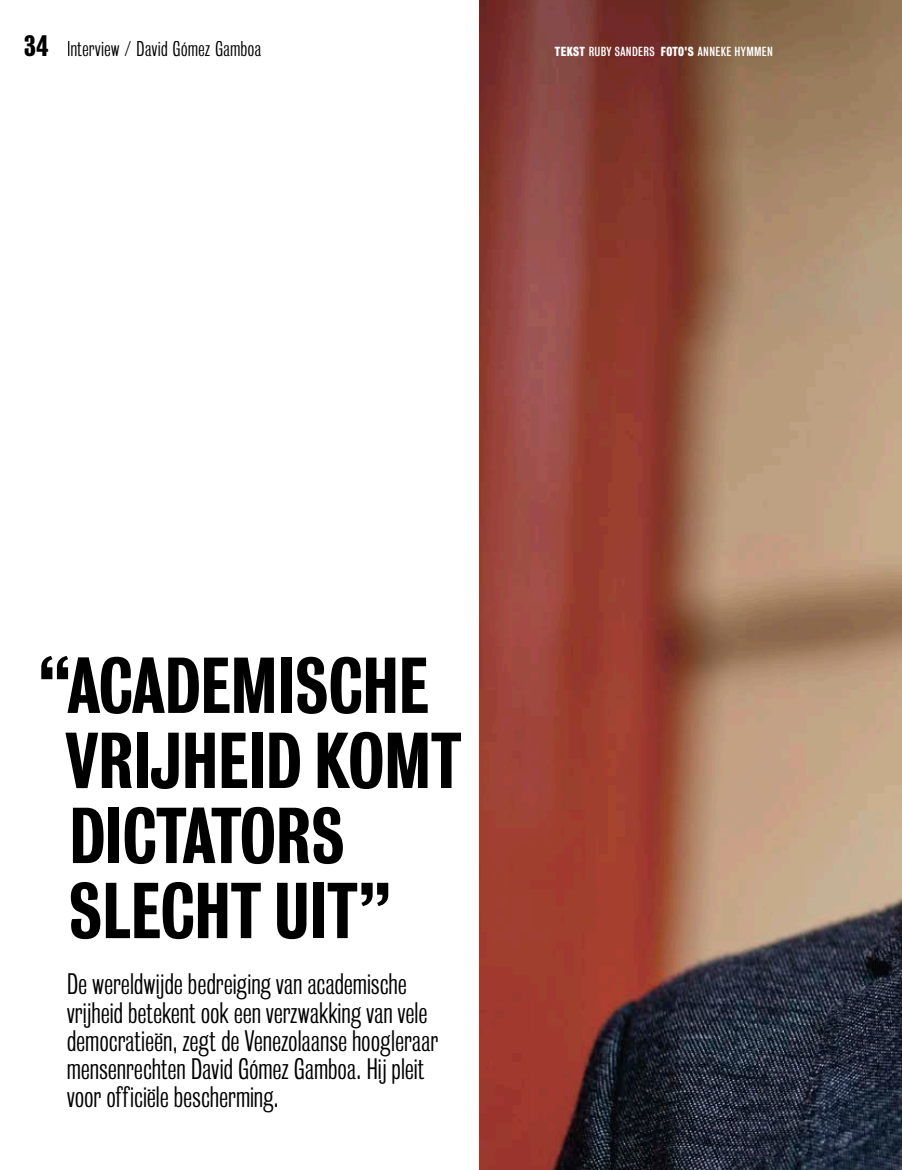
<style>
.page{position:relative;width:902px;height:1170px;background:#fff}
.page>*{position:absolute;margin:0;border:0;box-sizing:border-box;transform-origin:0 0}
.t1{font:500 72px/75px "Bureau Grot Condensed";color:#000}
.t2{font:300 27px/28.2px "Bureau Grot Condensed";letter-spacing:.02em;color:#000}
.t3{font:700 27px "Bureau Grot Compressed";color:#000}
.t4{font:300 19.5px "Bureau Grot Condensed";letter-spacing:.03em;color:#000}
.t5{font:12px "Bureau Grot Condensed";letter-spacing:.03em;color:#fff}
.s1{font-weight:700}
</style>
<div class="page">
<img style="left:480px;top:0;width:421px;height:1169px">
<p class="t3" style="left:24px;top:31px;width:26px">34</p>
<p class="t4" style="left:67px;top:39px;width:195px">Interview / David Gómez Gamboa</p>
<p class="t5" style="left:555px;top:45px;width:219px"><span class="s1">TEKST</span> RUBY SANDERS <span class="s1">FOTO'S</span> ANNEKE HYMMEN</p>
<h1 class="t1" style="left:65px;top:648px;width:397px;text-indent:-27px">“ACADEMISCHE<br>VRIJHEID KOMT<br>DICTATORS<br>SLECHT UIT”</h1>
<p class="t2" style="left:67px;top:970px;width:372px">De wereldwijde bedreiging van academische vrijheid betekent ook een verzwakking van vele democratieën, zegt de Venezolaanse hoogleraar mensenrechten David Gómez Gamboa. Hij pleit voor officiële bescherming.</p>
</div>
